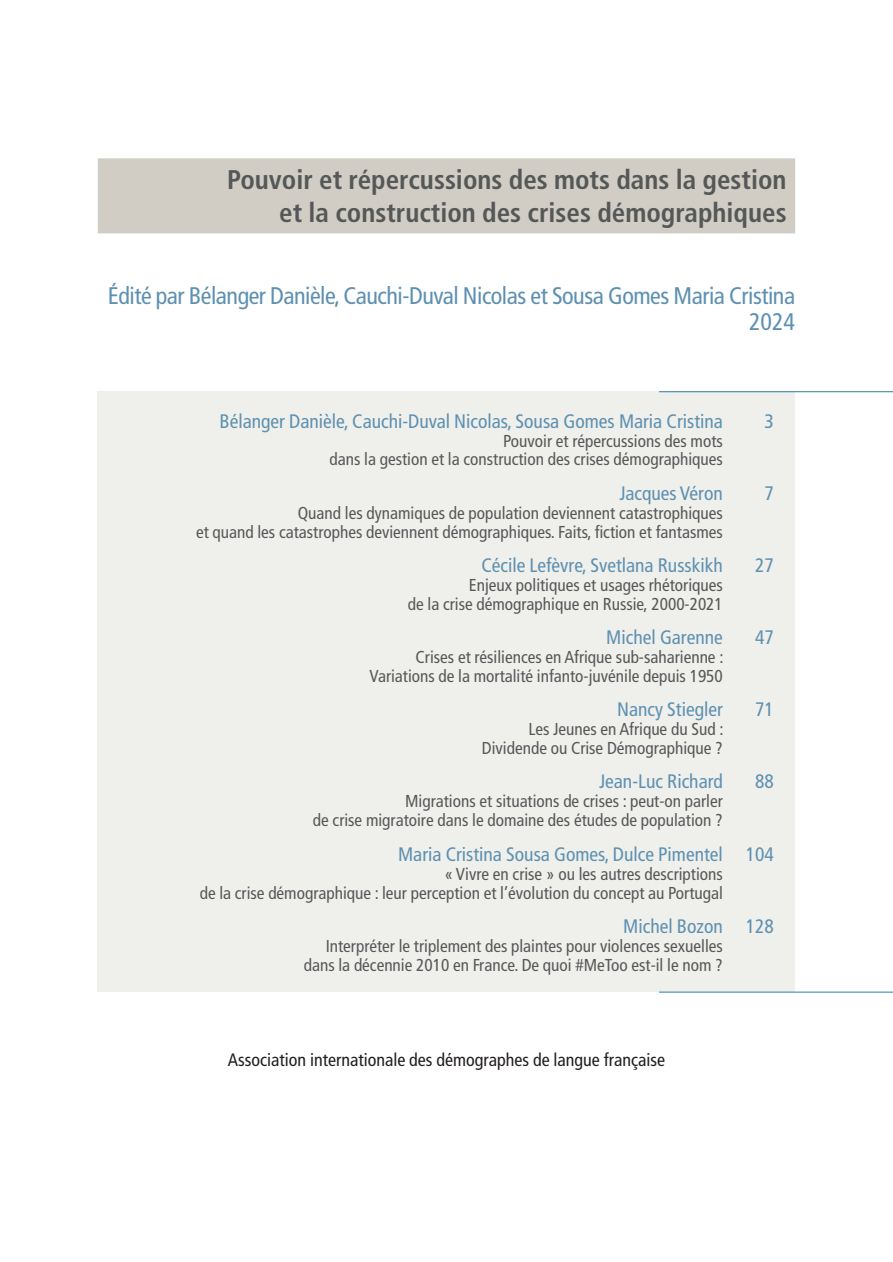
<style>
.page{position:relative;width:893px;height:1262px;background:#fff}
.page>*{position:absolute;margin:0;border:0;box-sizing:border-box;transform-origin:0 0}
.t1{font:700 condensed 27px/33px "Frutiger LT Std";color:#555859;text-align:right}
.t2{font:condensed 24px/26.4px "Frutiger LT Std";letter-spacing:-.02em;color:#5d90b1;text-align:right}
.t3{font:condensed 19.5px "Frutiger LT Std";color:#5d90b1}
.t4{font:condensed 18px "Frutiger LT Std";color:#231f20}
.t5{font:condensed 17.25px/18.9px "Frutiger LT Std";color:#57585a;text-align:right}
</style>
<div class="page">
<div style="left:98px;top:158px;width:697px;height:75px;background:#d2cdc4"></div>
<div style="left:98px;top:391px;width:697px;height:601px;background:#efefeb"></div>
<hr style="left:659px;top:391px;width:234px;height:1px;background:#277fa4">
<hr style="left:659px;top:991px;width:234px;height:1px;background:#277fa4">
<h1 class="t1" style="left:227px;top:163px;width:561px">Pouvoir et répercussions des mots dans la gestion et la construction des crises démographiques</h1>
<h2 class="t2" style="left:108px;top:282px;width:689px">Édité par Bélanger Danièle, Cauchi-Duval Nicolas et Sousa Gomes Maria Cristina<br>2024</h2>
<p class="t3" style="left:220px;top:409px;width:505px">Bélanger Danièle, Cauchi-Duval Nicolas, Sousa Gomes Maria Cristina</p>
<p class="t3" style="left:764px;top:409px;width:11px">3</p>
<p class="t5" style="left:330px;top:431px;width:395px">Pouvoir et répercussions des mots<br>dans la gestion et la construction des crises démographiques</p>
<p class="t3" style="left:619px;top:481px;width:105px">Jacques Véron</p>
<p class="t3" style="left:764px;top:481px;width:11px">7</p>
<p class="t5" style="left:196px;top:503px;width:528px">Quand les dynamiques de population deviennent catastrophiques<br>et quand les catastrophes deviennent démographiques. Faits, fiction et fantasmes</p>
<p class="t3" style="left:481px;top:554px;width:243px">Cécile Lefèvre, Svetlana Russkikh</p>
<p class="t3" style="left:755px;top:554px;width:20px">27</p>
<p class="t5" style="left:408px;top:575px;width:316px">Enjeux politiques et usages rhétoriques<br>de la crise démographique en Russie, 2000-2021</p>
<p class="t3" style="left:606px;top:626px;width:118px">Michel Garenne</p>
<p class="t3" style="left:755px;top:626px;width:20px">47</p>
<p class="t5" style="left:369px;top:648px;width:356px">Crises et résiliences en Afrique sub-saharienne :<br>Variations de la mortalité infanto-juvénile depuis 1950</p>
<p class="t3" style="left:617px;top:698px;width:107px">Nancy Stiegler</p>
<p class="t3" style="left:755px;top:698px;width:20px">71</p>
<p class="t5" style="left:482px;top:720px;width:243px">Les Jeunes en Afrique du Sud :<br>Dividende ou Crise Démographique ?</p>
<p class="t3" style="left:599px;top:770px;width:125px">Jean-Luc Richard</p>
<p class="t3" style="left:755px;top:770px;width:20px">88</p>
<p class="t5" style="left:313px;top:792px;width:411px">Migrations et situations de crises : peut-on parler<br>de crise migratoire dans le domaine des études de population ?</p>
<p class="t3" style="left:398px;top:842px;width:377px">Maria Cristina Sousa Gomes, Dulce Pimentel 104</p>
<p class="t5" style="left:200px;top:864px;width:525px">« Vivre en crise » ou les autres descriptions<br>de la crise démographique : leur perception et l’évolution du concept au Portugal</p>
<p class="t3" style="left:623px;top:914px;width:152px">Michel Bozon 128</p>
<p class="t5" style="left:304px;top:936px;width:421px">Interpréter le triplement des plaintes pour violences sexuelles dans la décennie 2010 en France. De quoi #MeToo est-il le nom ?</p>
<p class="t4" style="left:228px;top:1048px;width:439px">Association internationale des démographes de langue française</p>
</div>
